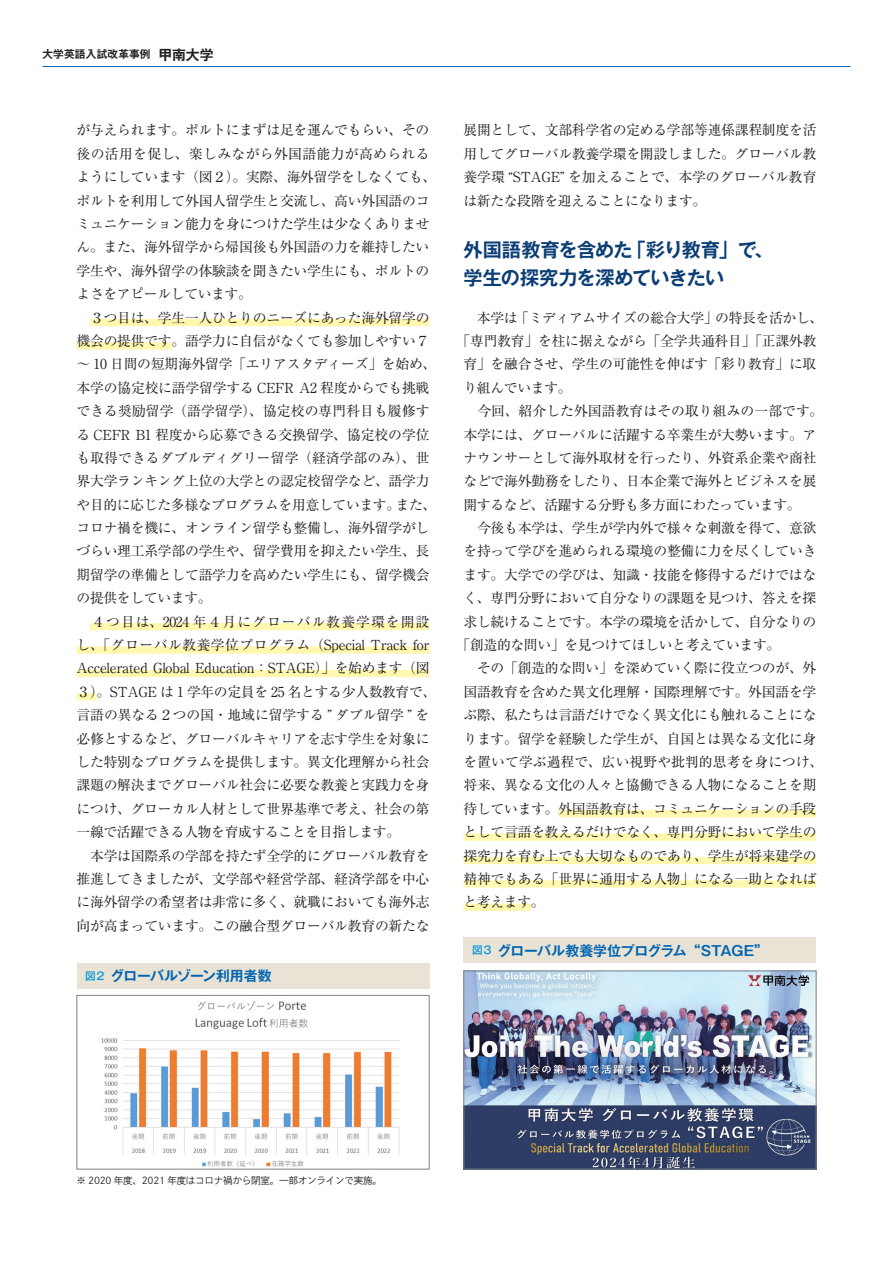
<style>
.page{position:relative;width:893px;height:1263px;background:#fff}
.page>*{position:absolute;margin:0;border:0;box-sizing:border-box;transform-origin:0 0}
.t1{font:700 19.2px "Gothic MB101 Pro De";letter-spacing:-.035em;color:#0b3e75}
.t2{font:13.8px/23.4px "Ryumin Pr 6 N";letter-spacing:-.02em;color:#231f20}
.t3{font:700 13.8px "Gothic MB101 Pro De";letter-spacing:-.015em;color:#0166b3}
.t4{font:700 10.65px "Gothic MB101 Pro De";letter-spacing:.02em;color:#231f20}
.t5{font:9.6px "Shuei Go Kin Std L";letter-spacing:-.025em;color:#231f20}
.s1{font-size:13.8px}
.s2{font-family:"Gothic MB101 Pro";font-weight:500;font-size:10.65px;color:#0095d9}
</style>
<div class="page">
<hr style="left:43px;top:66px;width:807px;height:1px;background:#0166b3">
<div style="left:90px;top:319px;width:339px;height:7px;background:#fff8ae"></div>
<div style="left:77px;top:342px;width:94px;height:8px;background:#fff8ae"></div>
<div style="left:90px;top:623px;width:339px;height:7px;background:#fff8ae"></div>
<div style="left:77px;top:646px;width:352px;height:8px;background:#fff8ae"></div>
<div style="left:77px;top:670px;width:352px;height:7px;background:#fff8ae"></div>
<div style="left:77px;top:693px;width:20px;height:7px;background:#fff8ae"></div>
<div style="left:558px;top:810px;width:258px;height:7px;background:#fff8ae"></div>
<div style="left:463px;top:833px;width:353px;height:8px;background:#fff8ae"></div>
<div style="left:463px;top:857px;width:353px;height:7px;background:#fff8ae"></div>
<div style="left:463px;top:880px;width:353px;height:7px;background:#fff8ae"></div>
<div style="left:463px;top:904px;width:68px;height:7px;background:#fff8ae"></div>
<div style="left:77px;top:963px;width:352px;height:26px;background:#e9e3d5"></div>
<img style="left:101px;top:1001px;width:299px;height:166px">
<div style="left:77px;top:995px;width:352px;height:174px;border:1px solid #808285"></div>
<div style="left:463px;top:938px;width:353px;height:25px;background:#e9e3d5"></div>
<img style="left:465px;top:973px;width:349px;height:194px">
<div style="left:463px;top:971px;width:353px;height:198px;border:1px solid #808285"></div>
<p class="t4" style="left:43px;top:46px;width:172px">大学英語入試改革事例 <span class="s1">甲南大学</span></p>
<p class="t2" style="left:77px;top:118px;width:361px">が与えられます。ポルトにまずは足を運んでもらい、その後の活用を促し、楽しみながら外国語能力が高められるようにしています（図２）。実際、海外留学をしなくても、ポルトを利用して外国人留学生と交流し、高い外国語のコミュニケーション能力を身につけた学生は少なくありません。また、海外留学から帰国後も外国語の力を維持したい学生や、海外留学の体験談を聞きたい学生にも、ポルトのよさをアピールしています。</p>
<p class="t2" style="left:77px;top:305px;width:361px;text-indent:14px">３つ目は、学生一人ひとりのニーズにあった海外留学の機会の提供です。語学力に自信がなくても参加しやすい７〜 10 日間の短期海外留学「エリアスタディーズ」を始め、本学の協定校に語学留学する CEFR A2 程度からでも挑戦できる奨励留学（語学留学）、協定校の専門科目も履修する CEFR B1 程度から応募できる交換留学、協定校の学位も取得できるダブルディグリー留学（経済学部のみ）、世界大学ランキング上位の大学との認定校留学など、語学力や目的に応じた多様なプログラムを用意しています。また、コロナ禍を機に、オンライン留学も整備し、海外留学がしづらい理工系学部の学生や、留学費用を抑えたい学生、長期留学の準備として語学力を高めたい学生にも、留学機会の提供をしています。</p>
<p class="t2" style="left:77px;top:609px;width:361px;text-indent:15px">４つ目は、2024 年４⽉にグローバル教養学環を開設し、「グローバル教養学位プログラム（Special Track for Accelerated Global Education：STAGE）」を始めます（図３）。STAGE は 1 学年の定員を 25 名とする少人数教育で、言語の異なる２つの国・地域に留学する ” ダブル留学 ” を必修とするなど、グローバルキャリアを志す学生を対象にした特別なプログラムを提供します。異⽂化理解から社会課題の解決までグローバル社会に必要な教養と実践力を⾝につけ、グローカル⼈材として世界基準で考え、社会の第⼀線で活躍できる⼈物を育成することを目指します。</p>
<p class="t2" style="left:77px;top:843px;width:354px;text-align:justify">　本学は国際系の学部を持たず全学的にグローバル教育を推進してきましたが、文学部や経営学部、経済学部を中心に海外留学の希望者は非常に多く、就職においても海外志向が高まっています。この融合型グローバル教育の新たな</p>
<p class="t3" style="left:85px;top:964px;width:188px"><span class="s2">図２</span> グローバルゾーン利用者数</p>
<p class="t2" style="left:463px;top:118px;width:355px;text-align:justify">展開として、文部科学省の定める学部等連係課程制度を活用してグローバル教養学環を開設しました。グローバル教養学環 “STAGE” を加えることで、本学のグローバル教育は新たな段階を迎えることになります。</p>
<p class="t1" style="left:463px;top:234px;width:312px">外国語教育を含めた「彩り教育」で、</p>
<p class="t1" style="left:463px;top:261px;width:262px">学生の探究力を深めていきたい</p>
<p class="t2" style="left:463px;top:305px;width:361px">　本学は「ミディアムサイズの総合大学」の特長を活かし、</p>
<p class="t2" style="left:457px;top:328px;width:361px">「専門教育」を柱に据えながら「全学共通科目」「正課外教</p>
<p class="t2" style="left:463px;top:352px;width:354px">育」を融合させ、学生の可能性を伸ばす「彩り教育」に取</p>
<p class="t2" style="left:463px;top:375px;width:110px">り組んでいます。</p>
<p class="t2" style="left:463px;top:399px;width:361px">　今回、紹介した外国語教育はその取り組みの一部です。本学には、グローバルに活躍する卒業生が大勢います。アナウンサーとして海外取材を行ったり、外資系企業や商社などで海外勤務をしたり、日本企業で海外とビジネスを展開するなど、活躍する分野も多方面にわたっています。</p>
<p class="t2" style="left:463px;top:515px;width:354px">　今後も本学は、学生が学内外で様々な刺激を得て、意欲</p>
<p class="t2" style="left:463px;top:539px;width:354px">を持って学びを進められる環境の整備に力を尽くしていき</p>
<p class="t2" style="left:463px;top:562px;width:354px">ます。大学での学びは、知識・技能を修得するだけではな</p>
<p class="t2" style="left:463px;top:586px;width:354px">く、専門分野において自分なりの課題を見つけ、答えを探</p>
<p class="t2" style="left:463px;top:609px;width:354px">求し続けることです。本学の環境を活かして、自分なりの</p>
<p class="t2" style="left:457px;top:632px;width:325px">「創造的な問い」を見つけてほしいと考えています。</p>
<p class="t2" style="left:463px;top:656px;width:361px">　その「創造的な問い」を深めていく際に役立つのが、外国語教育を含めた異文化理解・国際理解です。外国語を学ぶ際、私たちは言語だけでなく異文化にも触れることになります。留学を経験した学生が、自国とは異なる文化に身を置いて学ぶ過程で、広い視野や批判的思考を身につけ、将来、異なる文化の人々と協働できる人物になることを期待しています。外国語教育は、コミュニケーションの手段として言語を教えるだけでなく、専門分野において学生の探究力を育む上でも大切なものであり、学生が将来建学の精神でもある「世界に通用する人物」になる一助となればと考えます。</p>
<p class="t3" style="left:472px;top:939px;width:298px"><span class="s2">図３</span> グローバル教養学位プログラム“STAGE”</p>
<p class="t5" style="left:77px;top:1174px;width:307px">※ 2020 年度、2021 年度はコロナ禍から閉室。一部オンラインで実施。</p>
</div>
